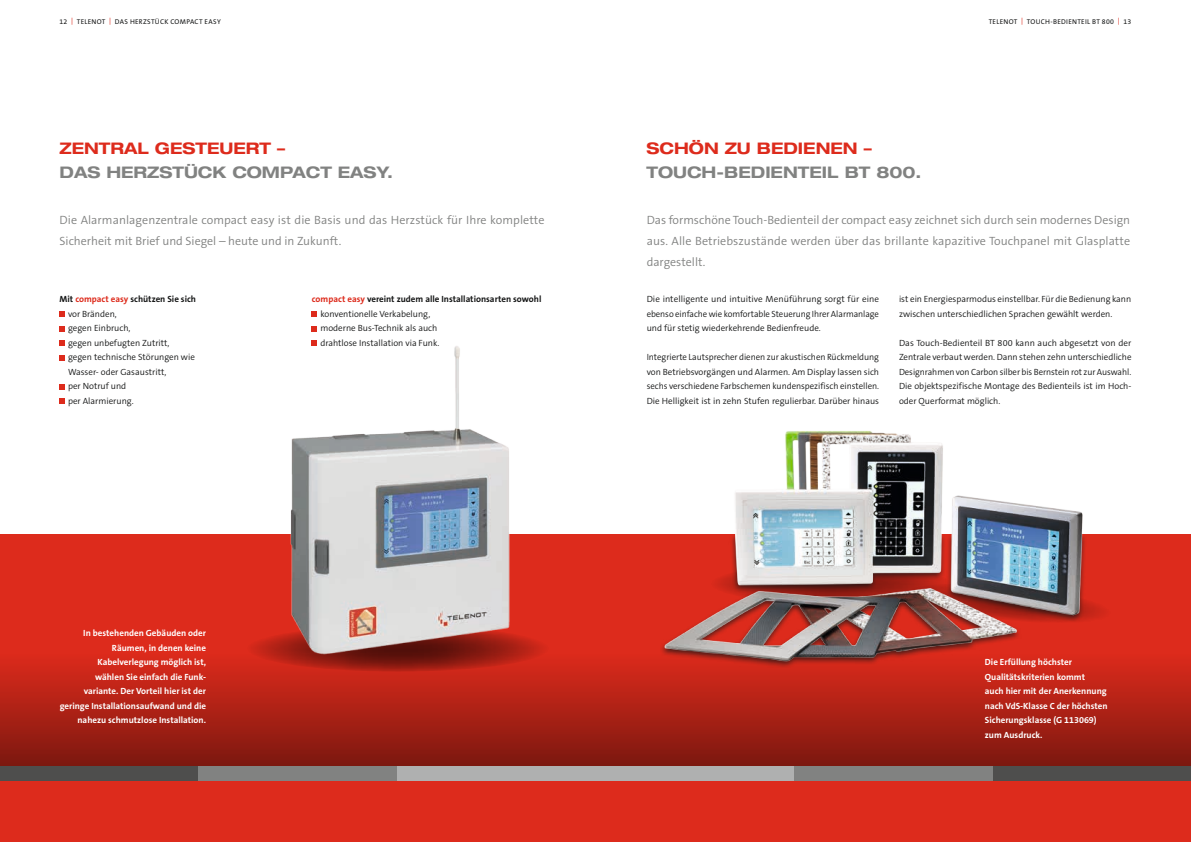
<style>
.page{position:relative;width:1191px;height:842px;background:#fff}
.page>*{position:absolute;margin:0;border:0;box-sizing:border-box;transform-origin:0 0}
.t1{font:700 expanded 16px "Helvetica Neue LT";color:#818281}
.t2{font:700 expanded 16px "Helvetica Neue LT";color:#dd2b1c}
.t3{font:300 12px/21px "The Sans B4";letter-spacing:.005em;color:#818281;text-align:justify}
.t4{font:300 9px/14.5px "The Sans B4";color:#151616;text-align:justify}
.t5{font:700 9px/14.5px "The Sans B7";color:#fff;text-align:right}
.t6{font:700 9px "The Sans B7";color:#151616}
.t7{font:7px "The Sans B5 Plain";letter-spacing:.04em;color:#151616}
.s1{color:#dd2b1c}
</style>
<div class="page">
<svg style="left:0;top:534px;width:1191px;height:232px;background:#ba2317"></svg>
<svg style="left:247px;top:625px;width:302px;height:47px;background:#af2115"></svg>
<svg style="left:1089px;top:581px;width:25px;height:45px"></svg>
<svg style="left:60px;top:312px;width:5px;height:5px"></svg>
<svg style="left:60px;top:326px;width:5px;height:5px"></svg>
<svg style="left:60px;top:341px;width:5px;height:5px"></svg>
<svg style="left:60px;top:355px;width:5px;height:5px"></svg>
<svg style="left:60px;top:384px;width:5px;height:5px"></svg>
<svg style="left:60px;top:399px;width:5px;height:5px"></svg>
<svg style="left:312px;top:312px;width:5px;height:5px"></svg>
<svg style="left:312px;top:326px;width:5px;height:5px"></svg>
<img style="left:655px;top:431px;width:434px;height:241px">
<div style="left:0;top:781px;width:595px;height:61px;background:#dd2b1c"></div>
<div style="left:0;top:766px;width:198px;height:15px;background:#4e4e4d"></div>
<div style="left:198px;top:766px;width:199px;height:15px;background:#818281"></div>
<div style="left:397px;top:766px;width:198px;height:15px;background:#afb0b0"></div>
<div style="left:595px;top:781px;width:596px;height:61px;background:#dd2b1c"></div>
<div style="left:992px;top:766px;width:199px;height:15px;background:#4e4e4d"></div>
<div style="left:794px;top:766px;width:198px;height:15px;background:#818281"></div>
<div style="left:595px;top:766px;width:199px;height:15px;background:#afb0b0"></div>
<img style="left:283px;top:340px;width:250px;height:321px">
<p class="t7" style="left:60px;top:18px;width:163px">12 <span class="s1">|</span> TELENOT <span class="s1">|</span> DAS HERZSTÜCK COMPACT EASY</p>
<p class="t7" style="left:988px;top:18px;width:144px">TELENOT <span class="s1">|</span> TOUCH-BEDIENTEIL BT 800 <span class="s1">|</span> 13</p>
<h1 class="t2" style="left:60px;top:139px;width:227px">ZENTRAL GESTEUERT –</h1>
<h1 class="t1" style="left:60px;top:163px;width:335px">DAS HERZSTÜCK COMPACT EASY.</h1>
<h2 class="t3" style="left:60px;top:210px;width:486px">Die Alarmanlagenzentrale compact easy ist die Basis und das Herzstück für Ihre komplette<br>Sicherheit mit Brief und Siegel – heute und in Zukunft.</h2>
<p class="t6" style="left:60px;top:295px;width:138px">Mit <span class="s1">compact easy</span> schützen Sie sich</p>
<p class="t4" style="left:68px;top:307px;width:128px;text-align:left">vor Bränden,<br>gegen Einbruch,<br>gegen unbefugten Zutritt, gegen technische Störungen wie<br>Wasser- oder Gasaustritt,<br>per Notruf und<br>per Alarmierung.</p>
<p class="t5" style="left:60px;top:626px;width:148px">In bestehenden Gebäuden oder<br>Räumen, in denen keine<br>Kabelverlegung möglich ist,<br>wählen Sie einfach die Funk&shy;variante. Der Vorteil hier ist der geringe Installationsaufwand und die nahezu schmutzlose Installation.</p>
<p class="t6" style="left:312px;top:295px;width:231px"><span class="s1">compact easy</span> vereint zudem alle Installationsarten sowohl</p>
<p class="t4" style="left:320px;top:307px;width:120px;text-align:left">konventionelle Verkabelung, moderne Bus-Technik als auch drahtlose Installation via Funk.</p>
<h1 class="t2" style="left:646px;top:139px;width:227px">SCHÖN ZU BEDIENEN –</h1>
<h1 class="t1" style="left:646px;top:163px;width:276px">TOUCH-BEDIENTEIL BT 800.</h1>
<h2 class="t3" style="left:646px;top:210px;width:485px">Das formschöne Touch-Bedienteil der compact easy zeichnet sich durch sein modernes Design aus. Alle Betriebszustände werden über das brillante kapazitive Touchpanel mit Glasplatte dargestellt.</h2>
<p class="t4" style="left:646px;top:292px;width:234px">Die intelligente und intuitive Menüführung sorgt für eine ebenso einfache wie komfortable Steuerung Ihrer Alarmanlage und für stetig wiederkehrende Bedienfreude.</p>
<p class="t4" style="left:646px;top:350px;width:234px">Integrierte Lautsprecher dienen zur akustischen Rückmeldung von Betriebsvorgängen und Alarmen. Am Display lassen sich sechs verschiedene Farbschemen kundenspezifisch einstellen.<br>Die Helligkeit ist in zehn Stufen regulierbar. Darüber hinaus</p>
<p class="t4" style="left:899px;top:292px;width:234px">ist ein Energiesparmodus einstellbar. Für die Bedienung kann zwischen unterschiedlichen Sprachen gewählt werden.</p>
<p class="t4" style="left:899px;top:336px;width:234px">Das Touch-Bedienteil BT 800 kann auch abgesetzt von der Zentrale verbaut werden. Dann stehen zehn unterschiedliche Designrahmen von Carbon silber bis Bernstein rot zur Auswahl.<br>Die objektspezifische Montage des Bedienteils ist im Hoch&shy;oder Querformat möglich.</p>
<p class="t5" style="left:985px;top:655px;width:124px;text-align:left">Die Erfüllung höchster<br>Qualitätskriterien kommt<br>auch hier mit der Anerkennung nach VdS-Klasse C der höchsten<br>Sicherungsklasse (G 113069) zum Ausdruck.</p>
</div>
